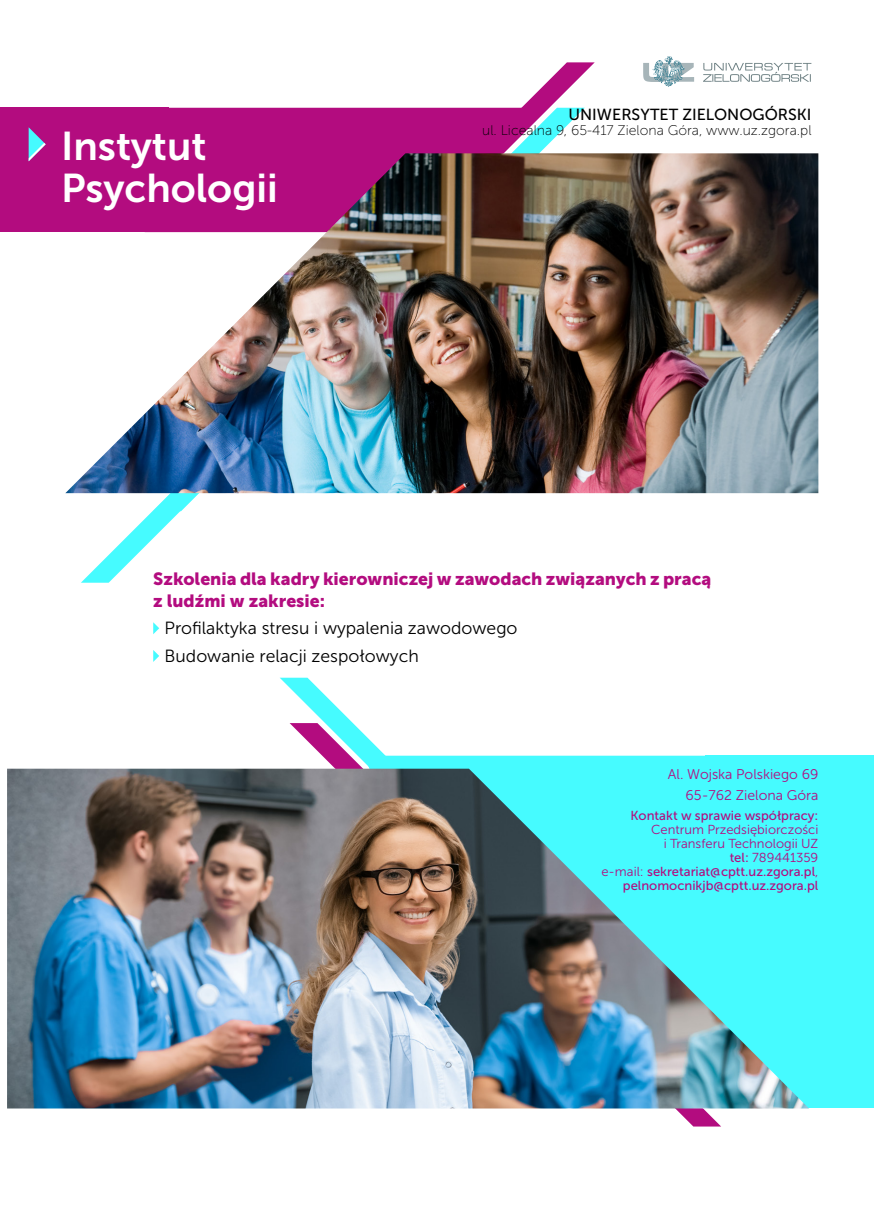
<style>
.page{position:relative;width:874px;height:1225px;background:#fff}
.page>*{position:absolute;margin:0;border:0;box-sizing:border-box;transform-origin:0 0}
.t1{font:40px/42px "Museo Sans 700";color:#fff}
.t2{font:17.6px/22px "Museo Sans 900";color:#b30c7f}
.t3{font:17.6px/27.6px "Museo Sans 300";color:#000}
.t4{font:16px "Museo Sans 500";color:#000}
.t5{font:14px "Museo Sans 100";color:#000}
.t6{font:14px/20.8px "Museo Sans 300";color:#b30c7f;text-align:right}
.t7{font:13px/14px "Museo Sans 500";color:#b30c7f;text-align:right}
.t8{font:13px/14px "Museo Sans 300";color:#b30c7f;text-align:right}
.s1{font-family:"Museo Sans 500"}
.s2{font-family:"Museo Sans 300"}
</style>
<div class="page">
<svg style="left:81px;top:493px;width:431px;height:90px"></svg>
<div style="left:705px;top:755px;width:168px;height:353px;background:#46fbff"></div>
<svg style="left:289px;top:1108px;width:431px;height:18px"></svg>
<svg style="left:163px;top:62px;width:431px;height:91px"></svg>
<svg style="left:280px;top:677px;width:425px;height:91px"></svg>
<img style="left:65px;top:153px;width:753px;height:340px">
<img style="left:7px;top:768px;width:801px;height:340px">
<div style="left:1px;top:108px;width:168px;height:124px;background:#b30c7f"></div>
<svg style="left:643px;top:56px;width:50px;height:31px"></svg>
<svg style="left:703px;top:63px;width:108px;height:19px"></svg>
<svg style="left:29px;top:127px;width:17px;height:34px"></svg>
<svg style="left:153px;top:622px;width:6px;height:12px"></svg>
<svg style="left:153px;top:650px;width:6px;height:12px"></svg>
<h1 class="t1" style="left:61px;top:126px;width:218px">Instytut<br>Psychologii</h1>
<p class="t4" style="left:568px;top:105px;width:244px">UNIWERSYTET ZIELONOGÓRSKI</p>
<p class="t5" style="left:482px;top:123px;width:330px">ul. Licealna 9, 65-417 Zielona Góra, www.uz.zgora.pl</p>
<h2 class="t2" style="left:153px;top:567px;width:559px">Szkolenia dla kadry kierowniczej w zawodach związanych z pracą z ludźmi w zakresie:</h2>
<h2 class="t3" style="left:164px;top:614px;width:354px">Profilaktyka stresu i wypalenia zawodowego<br>Budowanie relacji zespołowych</h2>
<p class="t6" style="left:667px;top:764px;width:152px">Al. Wojska Polskiego 69<br>65-762 Zielona Góra</p>
<p class="t7" style="left:630px;top:808px;width:189px">Kontakt w sprawie współpracy:</p>
<p class="t8" style="left:650px;top:822px;width:169px">Centrum Przedsiębiorczości i Transferu Technologii UZ <span class="s1">tel:</span> 789441359</p>
<p class="t7" style="left:601px;top:864px;width:218px"><span class="s2">e-mail:</span> sekretariat@cptt.uz.zgora.pl<span class="s2">, </span>pelnomocnikjb@cptt.uz.zgora.pl</p>
</div>
